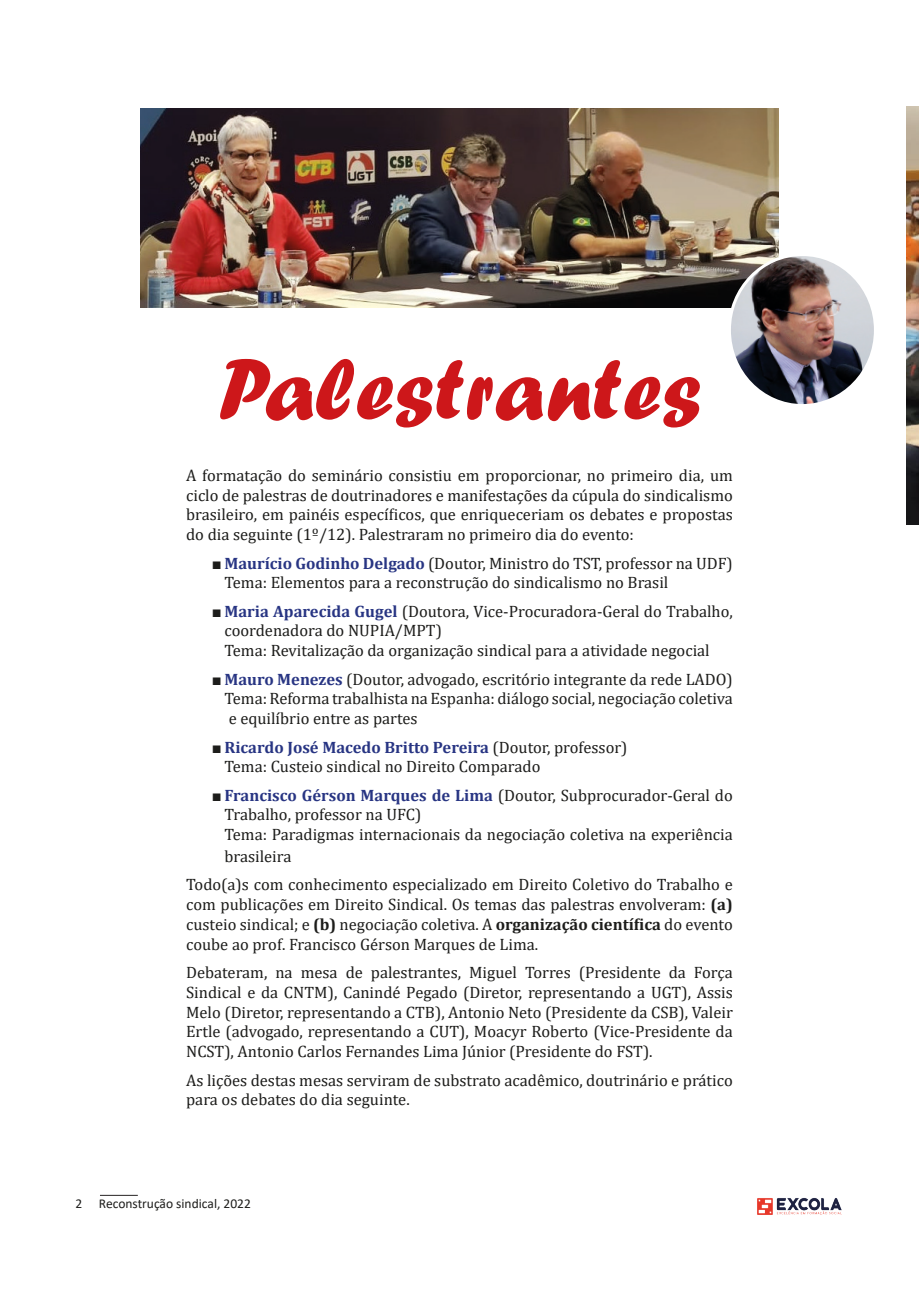
<style>
.page{position:relative;width:919px;height:1289px;background:#fff}
.page>*{position:absolute;margin:0;border:0;box-sizing:border-box;transform-origin:0 0}
.t1{font:90px "Forte";color:#cd171a}
.Texto_Normal{font:16.5px/19.8px "Cambria";color:#1d1d1b}
.Texto_Normal-2{font:700 16.5px "Cambria";color:#283583}
.t2{font:13.5px "Calibri";color:#1d1d1b}
.s1{font-family:"Times New Roman"}
.s2{font-weight:700;color:#283583}
.s3{font-family:"Times New Roman";font-weight:400;color:#1d1d1b}
.s4{font-weight:400;color:#1d1d1b}
.s5{font-weight:700}
</style>
<div class="page">
<img style="left:757px;top:1198px;width:85px;height:16px">
<hr style="left:100px;top:1194px;width:38px;height:1px;background:#3e3b3b">
<img style="left:906px;top:106px;width:12px;height:418px">
<img style="left:140px;top:108px;width:638px;height:200px">
<img style="left:729px;top:254px;width:143px;height:149px">
<div style="left:728px;top:253px;width:148px;height:154px;border:3px solid #fff;border-radius:50%"></div>
<p class="t1" style="left:218px;top:337px;width:485px">Palestrantes</p>
<p class="Texto_Normal" style="left:186px;top:465px;width:548px;text-align:justify">A formatação do seminário consistiu em proporcionar, no primeiro dia, um ciclo de palestras de doutrinadores e manifestações da cúpula do sindicalismo brasileiro, em painéis específicos, que enriqueceriam os debates e propostas do dia seguinte (1º/12). Palestraram no primeiro dia do evento:</p>
<p class="Texto_Normal" style="left:212px;top:553px;width:522px"><span class="s1">■</span> <span class="s2">Maurício Godinho Delgado</span> (Doutor, Ministro do TST, professor na UDF)</p>
<p class="Texto_Normal" style="left:224px;top:572px;width:445px">Tema: Elementos para a reconstrução do sindicalismo no Brasil</p>
<p class="Texto_Normal" style="left:224px;top:601px;width:510px;text-indent:-13px"><span class="s1">■</span> <span class="s2">Maria Aparecida Gugel</span> (Doutora, Vice-Procuradora-Geral do Trabalho, coordenadora do NUPIA/MPT)</p>
<p class="Texto_Normal" style="left:224px;top:640px;width:487px">Tema: Revitalização da organização sindical para a atividade negocial</p>
<p class="Texto_Normal" style="left:212px;top:669px;width:522px"><span class="s1">■</span> <span class="s2">Mauro Menezes</span> (Doutor, advogado, escritório integrante da rede LADO)</p>
<p class="Texto_Normal" style="left:224px;top:688px;width:510px">Tema: Reforma trabalhista na Espanha: diálogo social, negociação coletiva e equilíbrio entre as partes</p>
<p class="Texto_Normal-2" style="left:212px;top:735px;width:417px"><span class="s3">■</span> Ricardo José Macedo Britto Pereira <span class="s4">(Doutor, professor)</span></p>
<p class="Texto_Normal" style="left:224px;top:756px;width:317px">Tema: Custeio sindical no Direito Comparado</p>
<p class="Texto_Normal" style="left:224px;top:785px;width:510px;text-indent:-13px"><span class="s1">■</span> <span class="s2">Francisco Gérson Marques de Lima</span> (Doutor, Subprocurador-Geral do<br>Trabalho, professor na UFC)</p>
<p class="Texto_Normal" style="left:224px;top:823px;width:510px;line-height:21.6px">Tema: Paradigmas internacionais da negociação coletiva na experiência brasileira</p>
<p class="Texto_Normal" style="left:186px;top:874px;width:548px;text-align:justify">Todo(a)s com conhecimento especializado em Direito Coletivo do Trabalho e com publicações em Direito Sindical. Os temas das palestras envolveram: <span class="s5">(a) </span>custeio sindical; e <span class="s5">(b)</span> negociação coletiva. A <span class="s5">organização científica</span> do evento coube ao prof. Francisco Gérson Marques de Lima.</p>
<p class="Texto_Normal" style="left:186px;top:962px;width:548px;text-align:justify">Debateram, na mesa de palestrantes, Miguel Torres (Presidente da Força Sindical e da CNTM), Canindé Pegado (Diretor, representando a UGT), Assis Melo (Diretor, representando a CTB), Antonio Neto (Presidente da CSB), Valeir Ertle (advogado, representando a CUT), Moacyr Roberto (Vice-Presidente da NCST), Antonio Carlos Fernandes Lima Júnior (Presidente do FST).</p>
<p class="Texto_Normal" style="left:186px;top:1069px;width:548px">As lições destas mesas serviram de substrato acadêmico, doutrinário e prático para os debates do dia seguinte.</p>
<p class="t2" style="left:75px;top:1193px;width:177px">2 Reconstrução sindical, 2022</p>
</div>
